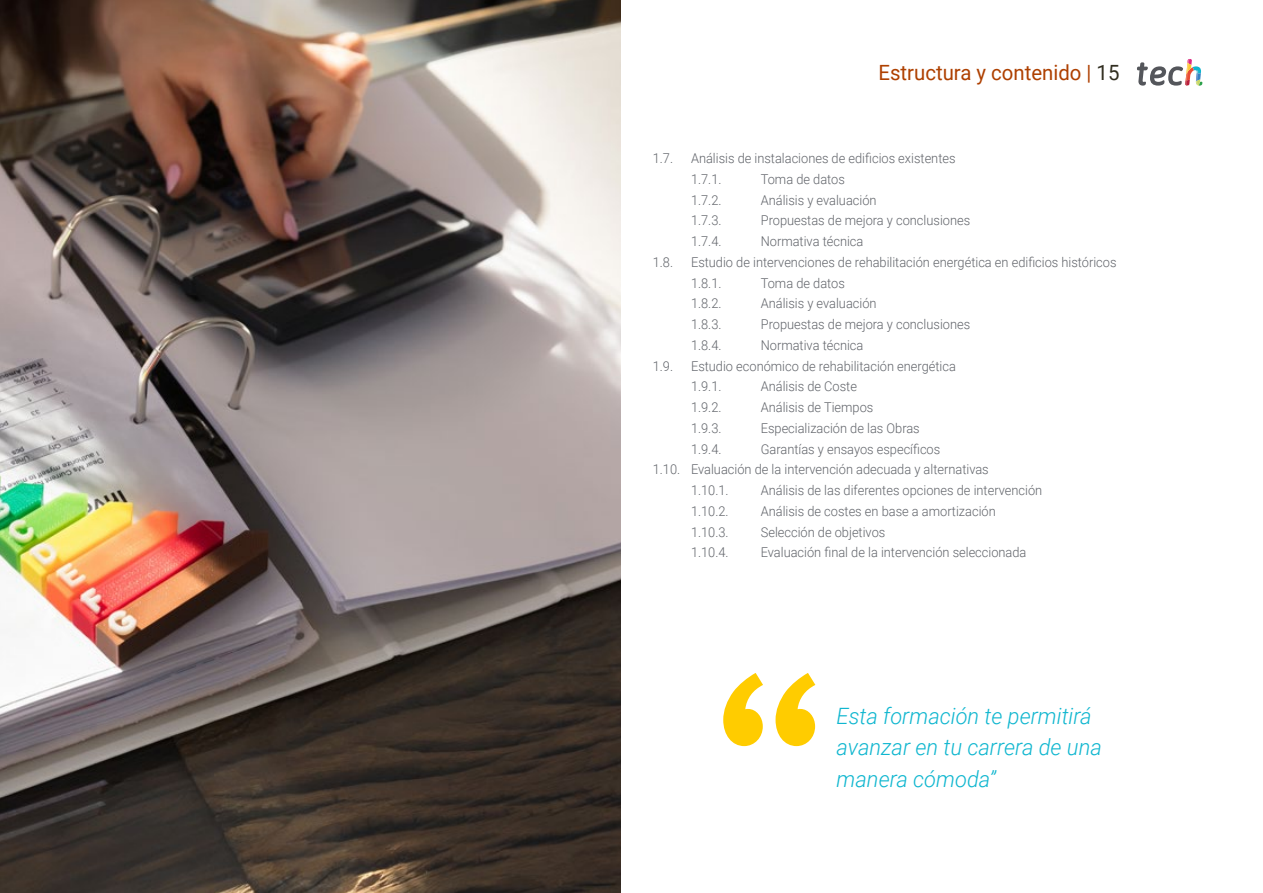
<style>
.page{position:relative;width:1263px;height:893px;background:#fff}
.page>*{position:absolute;margin:0;border:0;box-sizing:border-box;transform-origin:0 0}
.t1{font:italic 300 22.5px/31.5px "Roboto";color:#0fb6cf}
.t2{font:21px "Roboto";color:#ae4000}
.t3{font:300 13.5px/20.7px "Roboto";color:#61646a;scale:.95 1}
.s1{color:#312e20}
</style>
<div class="page">
<svg style="left:1137px;top:59px;width:65px;height:27px"></svg>
<svg style="left:723px;top:673px;width:92px;height:73px"></svg>
<img style="left:0;top:0;width:621px;height:893px">
<h2 class="t2" style="left:878px;top:57px;width:242px">Estructura y contenido | <span class="s1">15</span></h2>
<p class="t3" style="left:653px;top:148px;width:23px">1.7.</p>
<p class="t3" style="left:691px;top:148px;width:280px">Análisis de instalaciones de edificios existentes<br>1.7.1.</p>
<p class="t3" style="left:761px;top:168px;width:90px">Toma de datos</p>
<p class="t3" style="left:691px;top:189px;width:34px">1.7.2.</p>
<p class="t3" style="left:761px;top:189px;width:123px">Análisis y evaluación</p>
<p class="t3" style="left:691px;top:210px;width:34px">1.7.3.</p>
<p class="t3" style="left:761px;top:210px;width:222px">Propuestas de mejora y conclusiones</p>
<p class="t3" style="left:691px;top:231px;width:34px">1.7.4.</p>
<p class="t3" style="left:761px;top:231px;width:110px">Normativa técnica</p>
<p class="t3" style="left:653px;top:251px;width:23px">1.8.</p>
<p class="t3" style="left:691px;top:251px;width:449px">Estudio de intervenciones de rehabilitación energética en edificios históricos<br>1.8.1.</p>
<p class="t3" style="left:761px;top:272px;width:90px">Toma de datos</p>
<p class="t3" style="left:691px;top:293px;width:34px">1.8.2.</p>
<p class="t3" style="left:761px;top:293px;width:123px">Análisis y evaluación</p>
<p class="t3" style="left:691px;top:314px;width:34px">1.8.3.</p>
<p class="t3" style="left:761px;top:314px;width:222px">Propuestas de mejora y conclusiones</p>
<p class="t3" style="left:691px;top:334px;width:34px">1.8.4.</p>
<p class="t3" style="left:761px;top:334px;width:110px">Normativa técnica</p>
<p class="t3" style="left:653px;top:355px;width:23px">1.9.</p>
<p class="t3" style="left:691px;top:355px;width:280px">Estudio económico de rehabilitación energética<br>1.9.1.</p>
<p class="t3" style="left:761px;top:376px;width:103px">Análisis de Coste</p>
<p class="t3" style="left:691px;top:397px;width:34px">1.9.2.</p>
<p class="t3" style="left:761px;top:397px;width:120px">Análisis de Tiempos</p>
<p class="t3" style="left:691px;top:417px;width:34px">1.9.3.</p>
<p class="t3" style="left:761px;top:417px;width:169px">Especialización de las Obras</p>
<p class="t3" style="left:691px;top:438px;width:34px">1.9.4.</p>
<p class="t3" style="left:761px;top:438px;width:190px">Garantías y ensayos específicos</p>
<p class="t3" style="left:653px;top:459px;width:355px">1.10. Evaluación de la intervención adecuada y alternativas</p>
<p class="t3" style="left:691px;top:480px;width:41px">1.10.1.</p>
<p class="t3" style="left:761px;top:480px;width:298px">Análisis de las diferentes opciones de intervención</p>
<p class="t3" style="left:691px;top:500px;width:41px">1.10.2.</p>
<p class="t3" style="left:761px;top:500px;width:249px">Análisis de costes en base a amortización</p>
<p class="t3" style="left:691px;top:521px;width:41px">1.10.3.</p>
<p class="t3" style="left:761px;top:521px;width:133px">Selección de objetivos</p>
<p class="t3" style="left:691px;top:542px;width:41px">1.10.4.</p>
<p class="t3" style="left:761px;top:542px;width:281px">Evaluación final de la intervención seleccionada</p>
<h1 class="t1" style="left:837px;top:699px;width:267px">Esta formación te permitirá avanzar en tu carrera de una manera cómoda”</h1>
</div>
